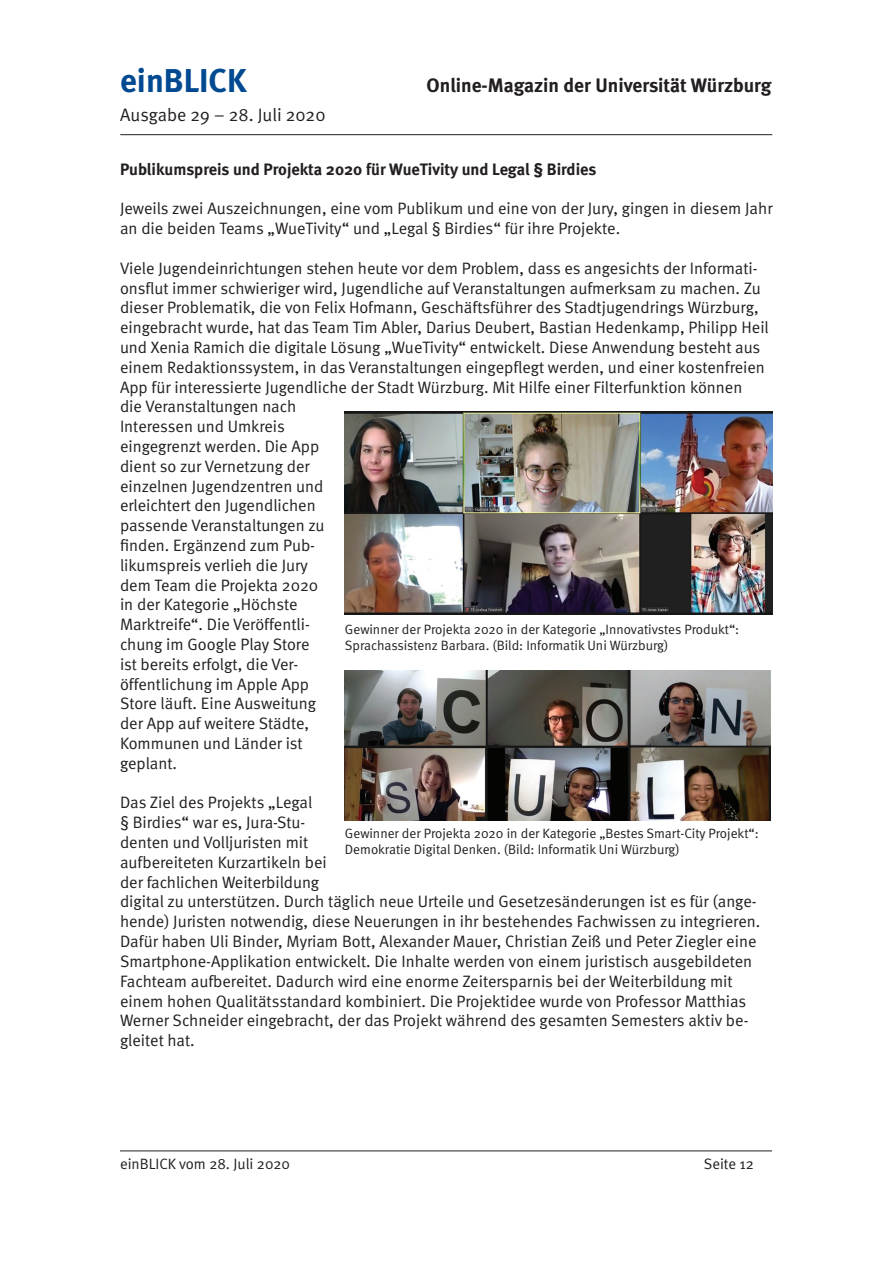
<style>
.page{position:relative;width:893px;height:1263px;background:#fff}
.page>*{position:absolute;margin:0;border:0;box-sizing:border-box;transform-origin:0 0}
.t1{font:700 33px "Meta";color:#014990}
.t2{font:700 19.5px "Meta";color:#231f20}
.t3{font:18px "Meta Normal";color:#231f20}
.t4{font:16.5px/19.8px "Meta Normal";color:#231f20}
.t5{font:700 16.5px "Meta";color:#231f20}
.t6{font:15px "Meta Normal";color:#231f20}
.t7{font:13.5px/16.2px "Meta Normal";color:#231f20}
</style>
<div class="page">
<hr style="left:120px;top:134px;width:652px;height:1px;background:#231f20">
<hr style="left:120px;top:1150px;width:652px;height:1px;background:#231f20">
<img style="left:345px;top:411px;width:427px;height:203px">
<img style="left:345px;top:670px;width:425px;height:151px">
<h1 class="t1" style="left:120px;top:61px;width:128px">einBLICK</h1>
<p class="t2" style="left:427px;top:74px;width:346px">Online-Magazin der Universität Würzburg</p>
<p class="t3" style="left:120px;top:105px;width:207px">Ausgabe 29 – 28. Juli 2020</p>
<p class="t5" style="left:120px;top:159px;width:478px">Publikumspreis und Projekta 2020 für WueTivity und Legal § Birdies</p>
<p class="t4" style="left:120px;top:199px;width:654px">Jeweils zwei Auszeichnungen, eine vom Publikum und eine von der Jury, gingen in diesem Jahr an die beiden Teams „WueTivity“ und „Legal § Birdies“ für ihre Projekte.</p>
<p class="t4" style="left:120px;top:258px;width:650px">Viele Jugendeinrichtungen stehen heute vor dem Problem, dass es angesichts der Informati&shy;onsflut immer schwieriger wird, Jugendliche auf Veranstaltungen aufmerksam zu machen. Zu dieser Problematik, die von Felix Hofmann, Geschäftsführer des Stadtjugendrings Würzburg, eingebracht wurde, hat das Team Tim Abler, Darius Deubert, Bastian Hedenkamp, Philipp Heil und Xenia Ramich die digitale Lösung „WueTivity“ entwickelt. Diese Anwendung besteht aus einem Redaktionssystem, in das Veranstaltungen eingepflegt werden, und einer kostenfreien App für interessierte Jugendliche der Stadt Würzburg. Mit Hilfe einer Filterfunktion können<br>die Veranstaltungen nach<br>Interessen und Umkreis<br>eingegrenzt werden. Die App<br>dient so zur Vernetzung der<br>einzelnen Jugendzentren und<br>erleichtert den Jugendlichen<br>passende Veranstaltungen zu<br>finden. Ergänzend zum Pub-<br>likumspreis verlieh die Jury<br>dem Team die Projekta 2020<br>in der Kategorie „Höchste<br>Marktreife“. Die Veröffentli-<br>chung im Google Play Store<br>ist bereits erfolgt, die Ver-<br>öffentlichung im Apple App<br>Store läuft. Eine Ausweitung<br>der App auf weitere Städte,<br>Kommunen und Länder ist<br>geplant.</p>
<p class="t4" style="left:120px;top:793px;width:642px">Das Ziel des Projekts „Legal<br>§ Birdies“ war es, Jura-Stu-<br>denten und Volljuristen mit<br>aufbereiteten Kurzartikeln bei<br>der fachlichen Weiterbildung<br>digital zu unterstützen. Durch täglich neue Urteile und Gesetzesänderungen ist es für (ange&shy;hende) Juristen notwendig, diese Neuerungen in ihr bestehendes Fachwissen zu integrieren.<br>Dafür haben Uli Binder, Myriam Bott, Alexander Mauer, Christian Zeiß und Peter Ziegler eine Smartphone-Applikation entwickelt. Die Inhalte werden von einem juristisch ausgebildeten Fachteam aufbereitet. Dadurch wird eine enorme Zeitersparnis bei der Weiterbildung mit einem hohen Qualitätsstandard kombiniert. Die Projektidee wurde von Professor Matthias Werner Schneider eingebracht, der das Projekt während des gesamten Semesters aktiv be&shy;gleitet hat.</p>
<p class="t7" style="left:345px;top:621px;width:396px">Gewinner der Projekta 2020 in der Kategorie „Innovativstes Produkt“:<br>Sprachassistenz Barbara. (Bild: Informatik Uni Würzburg)</p>
<p class="t7" style="left:345px;top:824px;width:415px">Gewinner der Projekta 2020 in der Kategorie „Bestes Smart-City Projekt“:<br>Demokratie Digital Denken. (Bild: Informatik Uni Würzburg)</p>
<p class="t6" style="left:120px;top:1155px;width:172px">einBLICK vom 28. Juli 2020</p>
<p class="t6" style="left:704px;top:1155px;width:52px">Seite 12</p>
</div>
